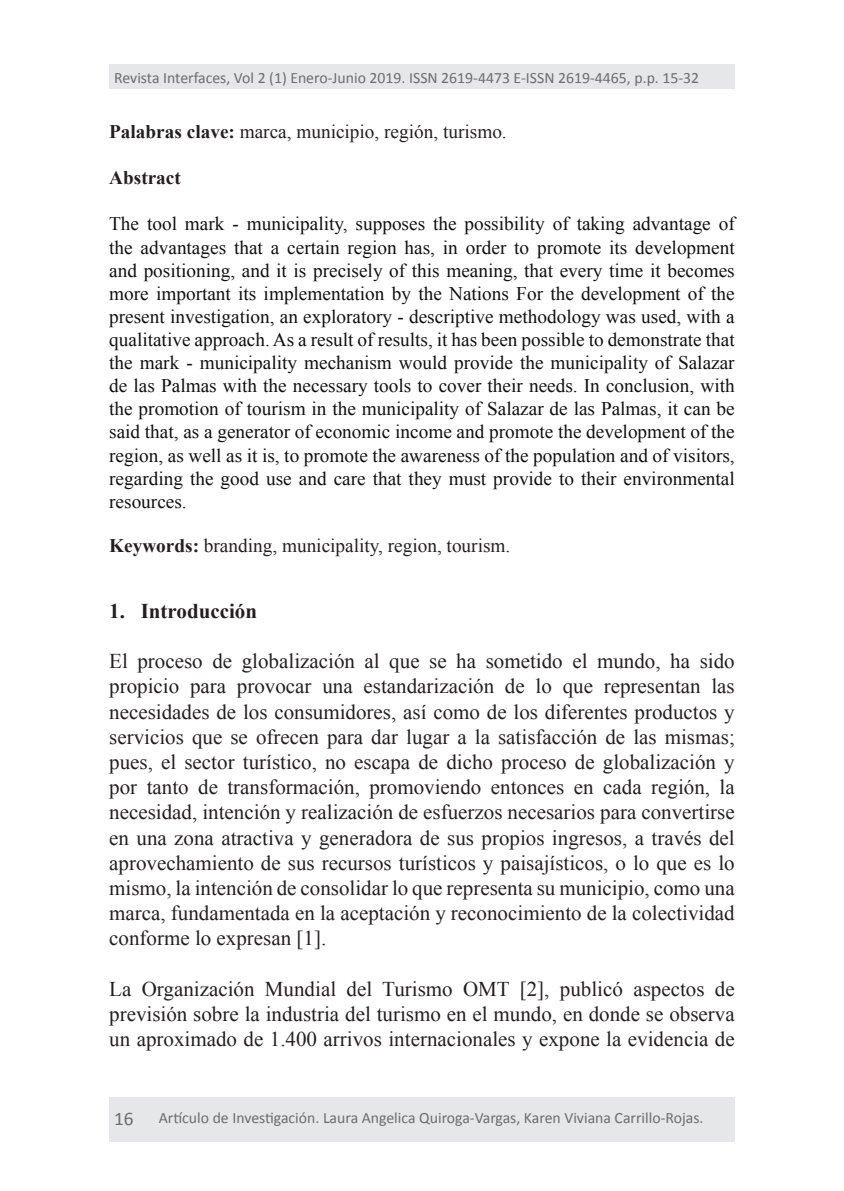
<style>
.page{position:relative;width:844px;height:1191px;background:#fff}
.page>*{position:absolute;margin:0;border:0;box-sizing:border-box;transform-origin:0 0}
.t1{font:21px/25.2px "Times New Roman";color:#231f20;text-align:justify}
.t2{font:700 21px "Times New Roman";color:#231f20}
.t3{font:19.25px/23.1px "Times New Roman";color:#0f1010;text-align:justify}
.t4{font:19.25px "Times New Roman";color:#231f20}
.t5{font:700 19.25px "Times New Roman";color:#231f20}
.t6{font:19.25px "Calibri";color:#6c6d70}
.t7{font:15.75px "Calibri";color:#6c6d70}
.s1{font-weight:700}
</style>
<div class="page">
<div style="left:109px;top:1097px;width:625px;height:44px;background:#e6e7e9"></div>
<div style="left:109px;top:64px;width:625px;height:25px;background:#e6e7e9"></div>
<p class="t7" style="left:114px;top:68px;width:586px">Revista Interfaces, Vol 2 (1) Enero-Junio 2019. ISSN 2619-4473 E-ISSN 2619-4465, p.p. 15-32</p>
<p class="t4" style="left:109px;top:119px;width:399px"><span class="s1">Palabras clave:</span> marca, municipio, región, turismo.</p>
<p class="t5" style="left:109px;top:164px;width:73px">Abstract</p>
<p class="t3" style="left:109px;top:212px;width:627px">The tool mark - municipality, supposes the possibility of taking advantage of the advantages that a certain region has, in order to promote its development and positioning, and it is precisely of this meaning, that every time it becomes more important its implementation by the Nations For the development of the present investigation, an exploratory - descriptive methodology was used, with a qualitative approach. As a result of results, it has been possible to demonstrate that the mark - municipality mechanism would provide the municipality of Salazar de las Palmas with the necessary tools to cover their needs. In conclusion, with the promotion of tourism in the municipality of Salazar de las Palmas, it can be said that, as a generator of economic income and promote the development of the region, as well as it is, to promote the awareness of the population and of visitors, regarding the good use and care that they must provide to their environmental resources.</p>
<p class="t4" style="left:109px;top:532px;width:402px"><span class="s1">Keywords:</span> branding, municipality, region, tourism.</p>
<p class="t2" style="left:109px;top:596px;width:149px">1. Introducción</p>
<p class="t1" style="left:109px;top:648px;width:627px">El proceso de globalización al que se ha sometido el mundo, ha sido propicio para provocar una estandarización de lo que representan las necesidades de los consumidores, así como de los diferentes productos y servicios que se ofrecen para dar lugar a la satisfacción de las mismas; pues, el sector turístico, no escapa de dicho proceso de globalización y por tanto de transformación, promoviendo entonces en cada región, la necesidad, intención y realización de esfuerzos necesarios para convertirse en una zona atractiva y generadora de sus propios ingresos, a través del aprovechamiento de sus recursos turísticos y paisajísticos, o lo que es lo mismo, la intención de consolidar lo que representa su municipio, como una marca, fundamentada en la aceptación y reconocimiento de la colectividad conforme lo expresan [1].</p>
<p class="t1" style="left:109px;top:976px;width:627px">La Organización Mundial del Turismo OMT [2], publicó aspectos de previsión sobre la industria del turismo en el mundo, en donde se observa un aproximado de 1.400 arrivos internacionales y expone la evidencia de</p>
<p class="t6" style="left:114px;top:1106px;width:21px">16</p>
<p class="t7" style="left:159px;top:1108px;width:546px">Artículo de Investigación. Laura Angelica Quiroga-Vargas, Karen Viviana Carrillo-Rojas.</p>
</div>
